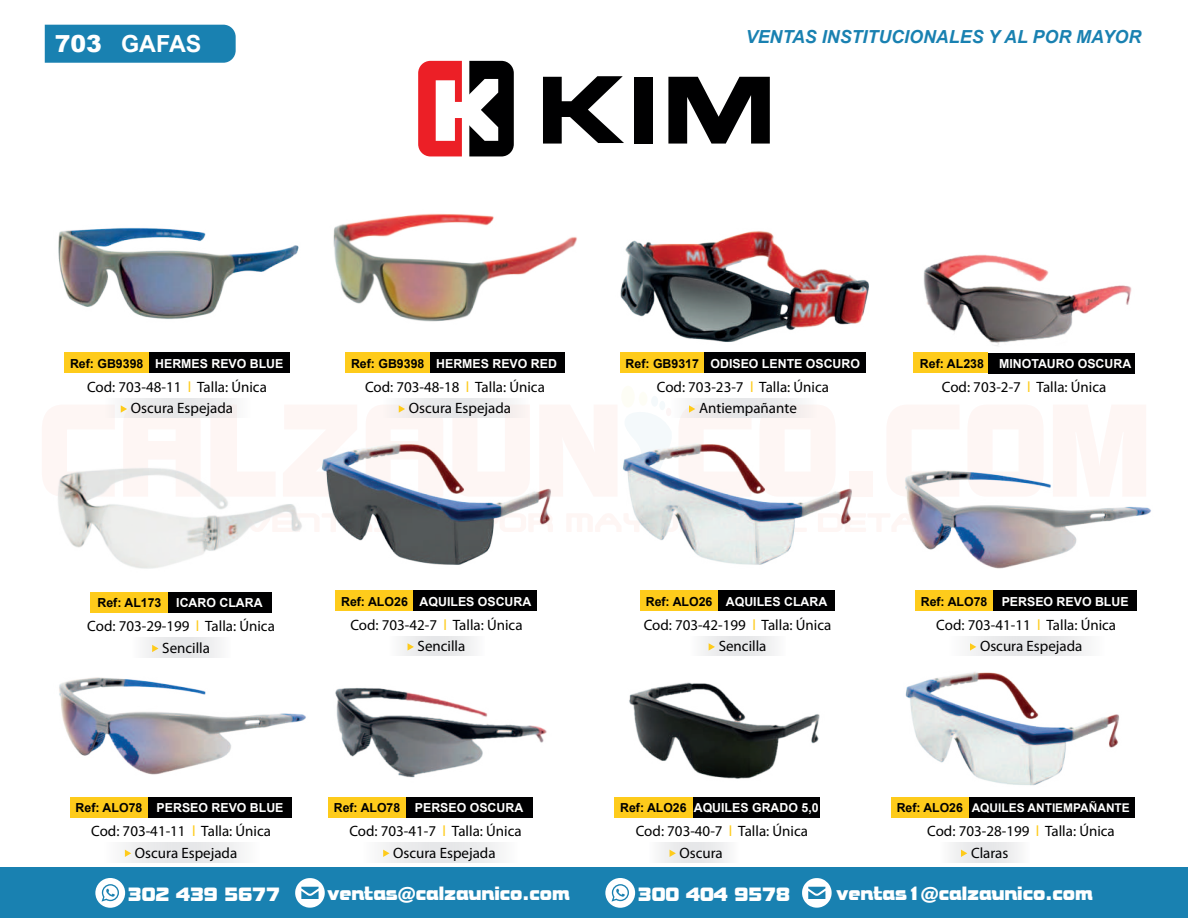
<style>
.page{position:relative;width:1188px;height:918px;background:#fff}
.page>*{position:absolute;margin:0;border:0;box-sizing:border-box;transform-origin:0 0}
.t1{font:700 23.55px "Arial";color:#fff}
.t2{font:18px "Bolt Bold IT Cby BT";color:#fff}
.t3{font:italic 700 18px "Arial";color:#1981b1}
.t4{font:15px "Myriad Pro";color:#000001}
.t5{font:700 12.45px "Arial";color:#fff}
.t6{font:700 12px "Arial";color:#fff}
.s1{font-weight:900}
.s2{color:#000001}
.s3{color:#fecb1b}
.s4{font-size:12.45px;color:#000001}
</style>
<div class="page">
<div style="left:45px;top:25px;width:191px;height:38px;background:#1981b1"></div>
<div style="left:0;top:868px;width:1188px;height:50px;background:#1981b1"></div>
<svg style="left:42px;top:405px;width:72px;height:88px"></svg>
<svg style="left:211px;top:418px;width:26px;height:39px"></svg>
<svg style="left:285px;top:405px;width:72px;height:91px"></svg>
<svg style="left:453px;top:405px;width:76px;height:31px"></svg>
<svg style="left:760px;top:405px;width:75px;height:31px"></svg>
<div style="left:849px;top:471px;width:24px;height:26px;background:#fef6f4"></div>
<svg style="left:887px;top:405px;width:72px;height:89px"></svg>
<svg style="left:968px;top:405px;width:75px;height:60px"></svg>
<svg style="left:1053px;top:405px;width:93px;height:60px"></svg>
<div style="left:621px;top:386px;width:14px;height:22px;background:#fdfdf5;border-radius:50%"></div>
<div style="left:639px;top:392px;width:8px;height:14px;background:#fdfdf5;border-radius:50%"></div>
<div style="left:651px;top:396px;width:7px;height:11px;background:#f4f9fb;border-radius:50%"></div>
<div style="left:659px;top:401px;width:6px;height:9px;background:#f4f9fb;border-radius:50%"></div>
<svg style="left:854px;top:514px;width:45px;height:18px"></svg>
<svg style="left:567px;top:514px;width:54px;height:18px"></svg>
<svg style="left:311px;top:514px;width:8px;height:18px"></svg>
<svg style="left:802px;top:878px;width:30px;height:30px"></svg>
<svg style="left:605px;top:878px;width:30px;height:30px"></svg>
<svg style="left:295px;top:878px;width:30px;height:30px"></svg>
<svg style="left:95px;top:878px;width:30px;height:30px"></svg>
<div style="left:64px;top:353px;width:85px;height:20px;background:#fecb1b"></div>
<div style="left:149px;top:353px;width:141px;height:20px;background:#000001"></div>
<div style="left:104px;top:398px;width:146px;height:20px;background:linear-gradient(to bottom,#eeeeef,#f4f0ef)"></div>
<svg style="left:121px;top:405px;width:80px;height:52px"></svg>
<div style="left:345px;top:353px;width:85px;height:20px;background:#fecb1b"></div>
<div style="left:430px;top:353px;width:135px;height:20px;background:#000001"></div>
<div style="left:382px;top:398px;width:146px;height:20px;background:linear-gradient(to bottom,#eeeff0,#eceaeb)"></div>
<svg style="left:366px;top:405px;width:77px;height:31px"></svg>
<div style="left:620px;top:353px;width:85px;height:20px;background:#fecb1b"></div>
<div style="left:705px;top:353px;width:161px;height:20px;background:#000001"></div>
<div style="left:670px;top:398px;width:146px;height:20px;background:linear-gradient(to bottom,#eeeff0,#eeeaea)"></div>
<svg style="left:540px;top:405px;width:212px;height:91px"></svg>
<div style="left:634px;top:77px;width:18px;height:67px;background:#000001"></div>
<svg style="left:668px;top:77px;width:102px;height:67px"></svg>
<svg style="left:543px;top:76px;width:81px;height:68px"></svg>
<svg style="left:418px;top:61px;width:96px;height:95px"></svg>
<img style="left:58px;top:228px;width:241px;height:91px">
<img style="left:333px;top:213px;width:244px;height:109px">
<img style="left:620px;top:231px;width:249px;height:111px">
<div style="left:90px;top:592px;width:78px;height:21px;background:#fecb1b"></div>
<div style="left:168px;top:592px;width:104px;height:21px;background:#000001"></div>
<svg style="left:144px;top:638px;width:76px;height:19px"></svg>
<svg style="left:152px;top:645px;width:7px;height:7px"></svg>
<div style="left:914px;top:353px;width:74px;height:20px;background:#fecb1b"></div>
<div style="left:988px;top:353px;width:146px;height:20px;background:#000001"></div>
<img style="left:52px;top:457px;width:259px;height:112px">
<div style="left:336px;top:591px;width:78px;height:20px;background:#fecb1b"></div>
<div style="left:414px;top:591px;width:123px;height:20px;background:#000001"></div>
<div style="left:388px;top:636px;width:97px;height:20px;background:linear-gradient(to right,#eff0f0,#edeeef)"></div>
<svg style="left:408px;top:643px;width:6px;height:8px"></svg>
<div style="left:689px;top:636px;width:97px;height:20px;background:linear-gradient(to right,#eff0f1,#ededef)"></div>
<svg style="left:709px;top:643px;width:6px;height:8px"></svg>
<div style="left:640px;top:591px;width:78px;height:20px;background:#fecb1b"></div>
<div style="left:718px;top:591px;width:117px;height:20px;background:#000001"></div>
<div style="left:948px;top:636px;width:156px;height:20px;background:linear-gradient(to bottom,#eeeff0,#eeeff0)"></div>
<svg style="left:970px;top:643px;width:6px;height:8px"></svg>
<div style="left:915px;top:591px;width:78px;height:20px;background:#fecb1b"></div>
<div style="left:993px;top:591px;width:144px;height:20px;background:#000001"></div>
<img style="left:320px;top:436px;width:233px;height:129px">
<img style="left:621px;top:436px;width:233px;height:129px">
<img style="left:905px;top:672px;width:215px;height:114px">
<img style="left:899px;top:465px;width:252px;height:104px">
<svg style="left:123px;top:843px;width:118px;height:19px;fill:#eaeaec"></svg>
<svg style="left:125px;top:850px;width:6px;height:7px"></svg>
<div style="left:70px;top:797px;width:78px;height:20px;background:#fecb1b"></div>
<div style="left:148px;top:797px;width:144px;height:20px;background:#000001"></div>
<div style="left:361px;top:843px;width:156px;height:19px;background:linear-gradient(to right,#efeff0,#edeeef)"></div>
<svg style="left:383px;top:850px;width:7px;height:7px"></svg>
<div style="left:328px;top:797px;width:78px;height:20px;background:#fecb1b"></div>
<div style="left:406px;top:797px;width:127px;height:20px;background:#000001"></div>
<div style="left:648px;top:843px;width:90px;height:19px;background:linear-gradient(to right,#efeff0,#eeeeef)"></div>
<svg style="left:670px;top:850px;width:6px;height:7px"></svg>
<div style="left:615px;top:797px;width:78px;height:20px;background:#fecb1b"></div>
<div style="left:693px;top:797px;width:126px;height:20px;background:#000001"></div>
<img style="left:59px;top:677px;width:247px;height:98px">
<img style="left:913px;top:254px;width:219px;height:99px">
<img style="left:335px;top:688px;width:212px;height:90px">
<img style="left:629px;top:682px;width:191px;height:97px">
<div style="left:939px;top:843px;width:90px;height:19px;background:linear-gradient(to right,#efeff0,#edeeef)"></div>
<svg style="left:961px;top:850px;width:6px;height:7px"></svg>
<div style="left:891px;top:797px;width:78px;height:20px;background:#fecb1b"></div>
<div style="left:969px;top:797px;width:165px;height:20px;background:#000001"></div>
<h1 class="t1" style="left:55px;top:35px;width:148px"><span class="s1">703</span> GAFAS</h1>
<p class="t3" style="left:746px;top:27px;width:397px">VENTAS INSTITUCIONALES Y AL POR MAYOR</p>
<p class="t5" style="left:70px;top:359px;width:215px"><span class="s2">Ref: GB9398</span> HERMES REVO BLUE</p>
<p class="t4" style="left:131px;top:401px;width:104px">Oscura Espejada</p>
<p class="t4" style="left:87px;top:380px;width:181px">Cod: 703-48-11 <span class="s3">l</span> Talla: Única</p>
<p class="t5" style="left:351px;top:359px;width:207px"><span class="s2">Ref: GB9398</span> HERMES REVO RED</p>
<p class="t4" style="left:409px;top:401px;width:104px">Oscura Espejada</p>
<p class="t4" style="left:365px;top:380px;width:181px">Cod: 703-48-18 <span class="s3">l</span> Talla: Única</p>
<p class="t5" style="left:626px;top:359px;width:236px"><span class="s2">Ref: GB9317</span> ODISEO LENTE OSCURO</p>
<p class="t4" style="left:699px;top:401px;width:99px">Antiempañante</p>
<p class="t4" style="left:657px;top:380px;width:174px">Cod: 703-23-7 <span class="s3">l</span> Talla: Única</p>
<p class="t5" style="left:920px;top:359px;width:213px"><span class="s2">Ref: AL238</span> MINOTAURO OSCURA</p>
<p class="t4" style="left:942px;top:380px;width:166px">Cod: 703-2-7 <span class="s3">l</span> Talla: Única</p>
<p class="t5" style="left:97px;top:598px;width:167px"><span class="s2">Ref: AL173</span> ICARO CLARA</p>
<p class="t4" style="left:162px;top:640px;width:49px">Sencilla</p>
<p class="t4" style="left:87px;top:619px;width:189px">Cod: 703-29-199 <span class="s3">l</span> Talla: Única</p>
<p class="t5" style="left:341px;top:597px;width:192px"><span class="s2">Ref: ALO26</span> AQUILES OSCURA</p>
<p class="t4" style="left:418px;top:639px;width:49px">Sencilla</p>
<p class="t4" style="left:719px;top:639px;width:49px">Sencilla</p>
<p class="t5" style="left:646px;top:597px;width:183px"><span class="s2">Ref: ALO26</span> AQUILES CLARA</p>
<p class="t4" style="left:350px;top:617px;width:174px">Cod: 703-42-7 <span class="s3">l</span> Talla: Única</p>
<p class="t4" style="left:644px;top:617px;width:189px">Cod: 703-42-199 <span class="s3">l</span> Talla: Única</p>
<p class="t5" style="left:921px;top:597px;width:209px"><span class="s2">Ref: ALO78</span> PERSEO REVO BLUE</p>
<p class="t4" style="left:936px;top:617px;width:181px">Cod: 703-41-11 <span class="s3">l</span> Talla: Única</p>
<p class="t4" style="left:980px;top:639px;width:104px">Oscura Espejada</p>
<p class="t5" style="left:76px;top:803px;width:209px"><span class="s2">Ref: ALO78</span> PERSEO REVO BLUE</p>
<p class="t5" style="left:334px;top:803px;width:191px"><span class="s2">Ref: ALO78</span> PERSEO OSCURA</p>
<p class="t5" style="left:620px;top:803px;width:200px"><span class="s2">Ref: ALO26</span> AQUILES GRADO 5,0</p>
<p class="t6" style="left:897px;top:804px;width:235px"><span class="s4">Ref: ALO26</span> AQUILES ANTIEMPA—ANTE</p>
<p class="t4" style="left:91px;top:824px;width:181px">Cod: 703-41-11 <span class="s3">l</span> Talla: Única</p>
<p class="t4" style="left:349px;top:824px;width:174px">Cod: 703-41-7 <span class="s3">l</span> Talla: Única</p>
<p class="t4" style="left:636px;top:824px;width:174px">Cod: 703-40-7 <span class="s3">l</span> Talla: Única</p>
<p class="t4" style="left:927px;top:824px;width:189px">Cod: 703-28-199 <span class="s3">l</span> Talla: Única</p>
<p class="t4" style="left:135px;top:845px;width:104px">Oscura Espejada</p>
<p class="t4" style="left:393px;top:845px;width:104px">Oscura Espejada</p>
<p class="t4" style="left:680px;top:845px;width:45px">Oscura</p>
<p class="t4" style="left:971px;top:845px;width:39px">Claras</p>
<p class="t2" style="left:128px;top:887px;width:154px">302 439 5677</p>
<p class="t2" style="left:327px;top:887px;width:244px">ventas@calzaunico.com</p>
<p class="t2" style="left:638px;top:887px;width:154px">300 404 9578</p>
<p class="t2" style="left:837px;top:887px;width:257px">ventas1@calzaunico.com</p>
</div>
